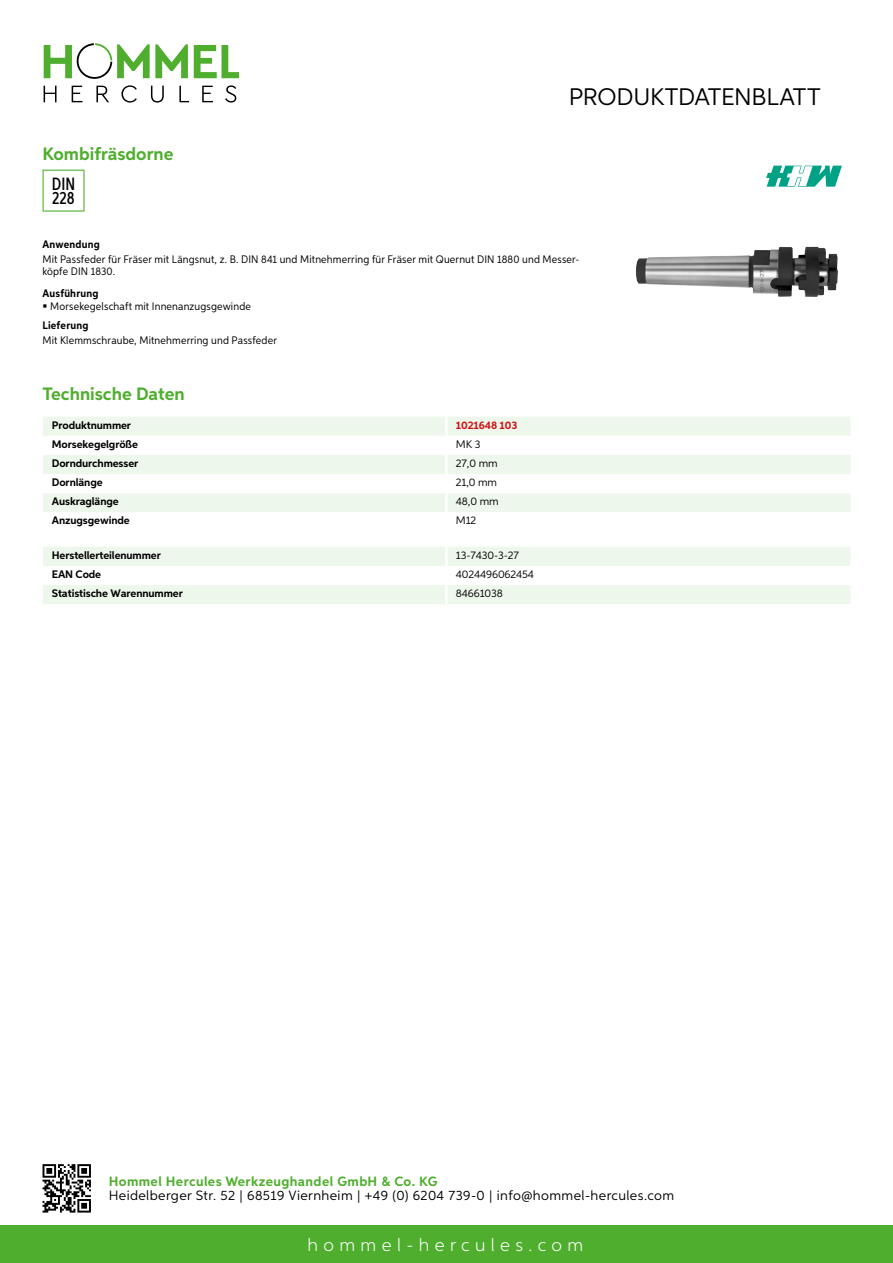
<style>
.page{position:relative;width:893px;height:1263px;background:#fff}
.page>*{position:absolute;margin:0;border:0;box-sizing:border-box;transform-origin:0 0}
.t1{font:24px "Aspira";letter-spacing:-.01em;color:#000}
.t2{font:700 18px "Aspira";color:#50ae2f}
.t3{font:300 18px "Aspira";letter-spacing:.3em;color:#fff}
.t4{font:500 17.85px/14.9px "Aspira XX Nar";color:#000}
.t5{font:13.5px "Aspira";letter-spacing:.03em;color:#000}
.t6{font:700 13.5px "Aspira";letter-spacing:.03em;color:#50ae2f}
.t7{font:10.95px/12px "Aspira Nar";letter-spacing:.015em;color:#000}
.t8{font:700 10.95px "Aspira";letter-spacing:-.01em;color:#000}
.t9{font:10.95px "Aspira";letter-spacing:-.01em;color:#000}
.t10{font:700 10.95px "Aspira Nar";letter-spacing:.02em;color:#000}
.t11{font:700 10.95px "Aspira";letter-spacing:-.01em;color:#cd1013}
</style>
<div class="page">
<div style="left:0;top:1226px;width:893px;height:37px;background:#50ae2f"></div>
<svg style="left:43px;top:1164px;width:48px;height:48px"></svg>
<svg style="left:194px;top:45px;width:45px;height:33px"></svg>
<svg style="left:44px;top:43px;width:144px;height:36px"></svg>
<svg style="left:44px;top:86px;width:13px;height:16px"></svg>
<svg style="left:72px;top:86px;width:10px;height:16px"></svg>
<svg style="left:96px;top:86px;width:13px;height:16px"></svg>
<svg style="left:121px;top:85px;width:16px;height:18px"></svg>
<svg style="left:151px;top:86px;width:13px;height:17px"></svg>
<svg style="left:179px;top:86px;width:10px;height:16px"></svg>
<svg style="left:202px;top:86px;width:11px;height:16px"></svg>
<svg style="left:225px;top:85px;width:11px;height:18px"></svg>
<div style="left:43px;top:417px;width:807px;height:19px;background:#eef7eb"></div>
<svg style="left:43px;top:455px;width:807px;height:57px;fill:#eef7eb"></svg>
<hr style="left:445px;top:417px;width:3px;height:19px;background:#fff">
<hr style="left:445px;top:455px;width:3px;height:19px;background:#fff">
<hr style="left:445px;top:474px;width:3px;height:19px;background:#fff">
<hr style="left:445px;top:493px;width:3px;height:19px;background:#fff">
<svg style="left:43px;top:547px;width:807px;height:57px"></svg>
<hr style="left:445px;top:585px;width:3px;height:19px;background:#fff">
<svg style="left:43px;top:170px;width:42px;height:42px"></svg>
<img style="left:636px;top:247px;width:202px;height:50px">
<svg style="left:766px;top:166px;width:76px;height:21px"></svg>
<h2 class="t2" style="left:43px;top:142px;width:132px">Kombifräsdorne</h2>
<h3 class="t4" style="left:52px;top:176px;width:25px">DIN<br>228</h3>
<h1 class="t1" style="left:569px;top:82px;width:253px">Produktdatenblatt</h1>
<p class="t10" style="left:43px;top:237px;width:59px">Anwendung</p>
<p class="t7" style="left:43px;top:253px;width:538px">Mit Passfeder für Fräser mit Längsnut, z. B. DIN 841 und Mitnehmerring für Fräser mit Quernut DIN 1880 und Messer&shy;köpfe DIN 1830.</p>
<p class="t10" style="left:43px;top:286px;width:58px">Ausführung</p>
<p class="t7" style="left:50px;top:300px;width:202px">Morsekegelschaft mit Innenanzugsgewinde</p>
<p class="t10" style="left:43px;top:318px;width:47px">Lieferung</p>
<p class="t7" style="left:43px;top:334px;width:236px">Mit Klemmschraube, Mitnehmerring und Passfeder</p>
<h2 class="t2" style="left:43px;top:382px;width:144px">Technische Daten</h2>
<p class="t8" style="left:52px;top:418px;width:81px">Produktnummer</p>
<p class="t11" style="left:456px;top:418px;width:63px">1021648 103</p>
<p class="t8" style="left:52px;top:437px;width:88px">Morsekegelgröße</p>
<p class="t9" style="left:456px;top:437px;width:26px">MK 3</p>
<p class="t8" style="left:52px;top:456px;width:88px">Dorndurchmesser</p>
<p class="t9" style="left:456px;top:456px;width:43px">27,0 mm</p>
<p class="t8" style="left:52px;top:475px;width:52px">Dornlänge</p>
<p class="t9" style="left:456px;top:475px;width:43px">21,0 mm</p>
<p class="t8" style="left:52px;top:495px;width:68px">Auskraglänge</p>
<p class="t9" style="left:456px;top:495px;width:44px">48,0 mm</p>
<p class="t8" style="left:52px;top:514px;width:79px">Anzugsgewinde</p>
<p class="t9" style="left:456px;top:514px;width:22px">M12</p>
<p class="t8" style="left:52px;top:548px;width:111px">Herstellerteilenummer</p>
<p class="t9" style="left:456px;top:548px;width:65px">13-7430-3-27</p>
<p class="t8" style="left:52px;top:567px;width:51px">EAN Code</p>
<p class="t9" style="left:456px;top:567px;width:80px">4024496062454</p>
<p class="t8" style="left:52px;top:586px;width:132px">Statistische Warennummer</p>
<p class="t9" style="left:456px;top:587px;width:49px">84661038</p>
<p class="t6" style="left:109px;top:1172px;width:330px">Hommel Hercules Werkzeughandel GmbH &amp; Co. KG</p>
<p class="t5" style="left:109px;top:1187px;width:567px">Heidelberger Str. 52 | 68519 Viernheim | +49 (0) 6204 739-0 | info@hommel-hercules.com</p>
<h2 class="t3" style="left:307px;top:1234px;width:277px">hommel-hercules.com</h2>
</div>
